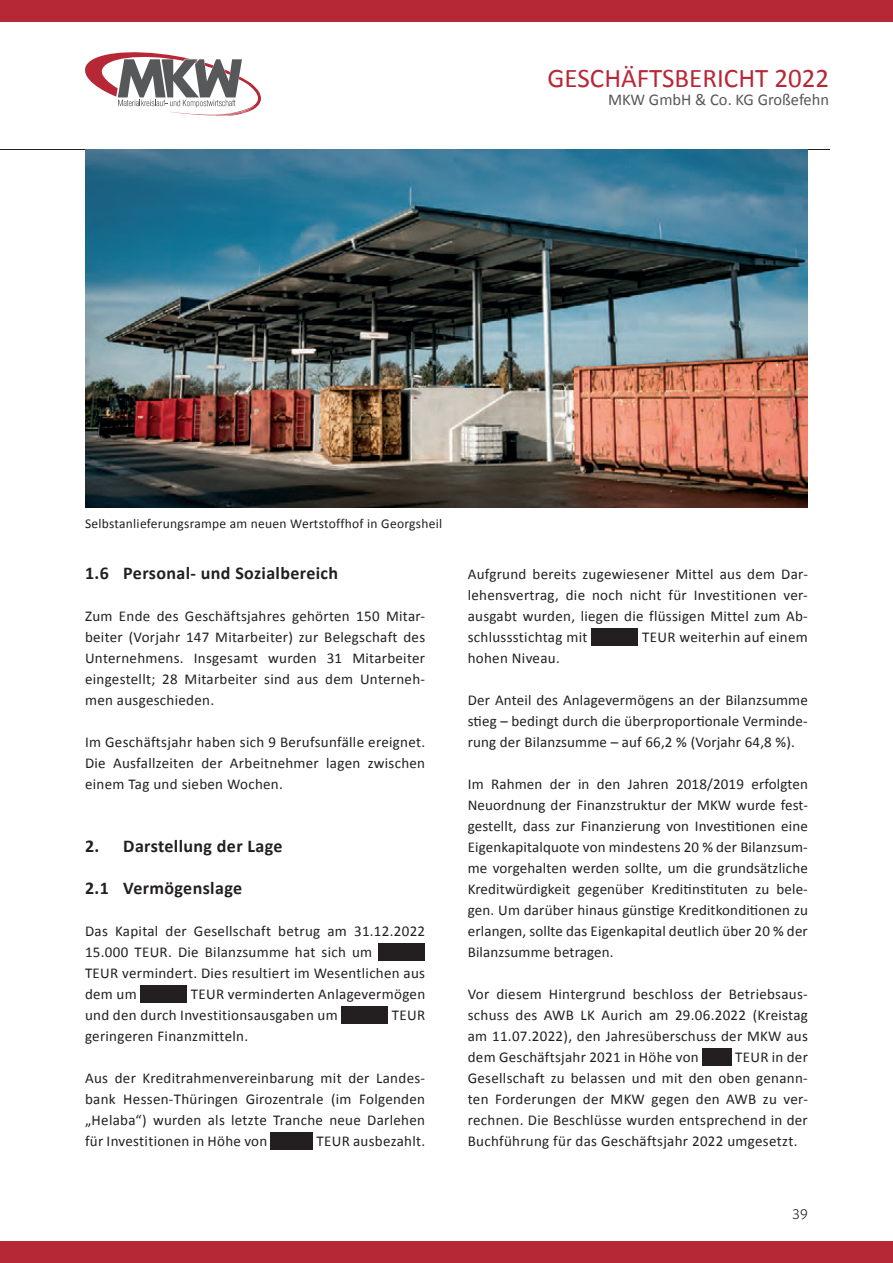
<style>
.page{position:relative;width:893px;height:1263px;background:#fff}
.page>*{position:absolute;margin:0;border:0;box-sizing:border-box;transform-origin:0 0}
.t1{font:27px "Calibri";color:#b72837}
.t2{font:700 18px "Calibri";letter-spacing:.02em;color:#231f20}
.t3{font:16.5px "Calibri";color:#57585a}
.t4{font:15px/21px "Calibri";letter-spacing:.02em;color:#231f20;text-align:justify}
.t5{font:300 15px "Today SB";color:#231f20}
.t6{font:13.5px "Calibri";letter-spacing:.02em;color:#231f20}
</style>
<div class="page">
<div style="left:0;top:0;width:893px;height:21px;background:#b72837"></div>
<div style="left:0;top:1242px;width:893px;height:21px;background:#b72837"></div>
<svg style="left:85px;top:52px;width:176px;height:64px"></svg>
<hr style="left:0;top:149px;width:829px;height:1px;background:#231f20">
<div style="left:378px;top:943px;width:47px;height:17px;background:#231f20"></div>
<div style="left:140px;top:985px;width:47px;height:17px;background:#231f20"></div>
<div style="left:341px;top:1006px;width:47px;height:17px;background:#231f20"></div>
<div style="left:271px;top:1132px;width:42px;height:17px;background:#231f20"></div>
<div style="left:591px;top:628px;width:47px;height:17px;background:#231f20"></div>
<div style="left:702px;top:1048px;width:30px;height:17px;background:#231f20"></div>
<img style="left:85px;top:150px;width:723px;height:357px">
<h1 class="t1" style="left:548px;top:61px;width:283px">GESCHÄFTSBERICHT 2022</h1>
<p class="t3" style="left:608px;top:89px;width:223px">MKW GmbH &amp; Co. KG Großefehn</p>
<p class="t6" style="left:85px;top:515px;width:359px">Selbstanlieferungsrampe am neuen Wertstoffhof in Georgsheil</p>
<p class="t2" style="left:85px;top:562px;width:255px">1.6 Personal- und Sozialbereich</p>
<p class="t4" style="left:85px;top:606px;width:342px">Zum Ende des Geschäftsjahres gehörten 150 Mitar&shy;beiter (Vorjahr 147 Mitarbeiter) zur Belegschaft des Unternehmens. Insgesamt wurden 31 Mitarbeiter eingestellt; 28 Mitarbeiter sind aus dem Unterneh&shy;men ausgeschieden.</p>
<p class="t4" style="left:85px;top:732px;width:342px">Im Geschäftsjahr haben sich 9 Berufsunfälle ereignet.<br>Die Ausfallzeiten der Arbeitnehmer lagen zwischen einem Tag und sieben Wochen.</p>
<p class="t2" style="left:85px;top:835px;width:199px">2. Darstellung der Lage</p>
<p class="t2" style="left:85px;top:877px;width:159px">2.1 Vermögenslage</p>
<p class="t4" style="left:85px;top:921px;width:342px;text-align:left">Das Kapital der Gesellschaft betrug am 31.12.2022<br>15.000 TEUR. Die Bilanzsumme hat sich um<br>TEUR vermindert. Dies resultiert im Wesentlichen aus dem um</p>
<p class="t4" style="left:85px;top:984px;width:342px;text-indent:106px">TEUR verminderten Anlagevermögen und den durch Investitionsausgaben um</p>
<p class="t4" style="left:392px;top:1005px;width:35px">TEUR</p>
<p class="t4" style="left:85px;top:1026px;width:165px">geringeren Finanzmitteln.</p>
<p class="t4" style="left:85px;top:1068px;width:342px">Aus der Kreditrahmenvereinbarung mit der Landes&shy;bank Hessen-Thüringen Girozentrale (im Folgenden „Helaba“) wurden als letzte Tranche neue Darlehen für Investitionen in Höhe von</p>
<p class="t4" style="left:316px;top:1131px;width:110px">TEUR ausbezahlt.</p>
<p class="t4" style="left:468px;top:564px;width:342px">Aufgrund bereits zugewiesener Mittel aus dem Dar&shy;lehensvertrag, die noch nicht für Investitionen ver&shy;ausgabt wurden, liegen die flüssigen Mittel zum Ab&shy;schlussstichtag mit</p>
<p class="t4" style="left:642px;top:627px;width:167px">TEUR weiterhin auf einem</p>
<p class="t4" style="left:468px;top:648px;width:94px">hohen Niveau.</p>
<p class="t4" style="left:468px;top:690px;width:342px">Der Anteil des Anlagevermögens an der Bilanzsumme stieg – bedingt durch die überproportionale Verminde&shy;rung der Bilanzsumme – auf 66,2 % (Vorjahr 64,8 %).</p>
<p class="t4" style="left:468px;top:774px;width:342px">Im Rahmen der in den Jahren 2018/2019 erfolgten Neuordnung der Finanzstruktur der MKW wurde fest&shy;gestellt, dass zur Finanzierung von Investitionen eine Eigenkapitalquote von mindestens 20 % der Bilanzsum&shy;me vorgehalten werden sollte, um die grundsätzliche Kreditwürdigkeit gegenüber Kreditinstituten zu bele&shy;gen. Um darüber hinaus günstige Kreditkonditionen zu erlangen, sollte das Eigenkapital deutlich über 20 % der Bilanzsumme betragen.</p>
<p class="t4" style="left:468px;top:984px;width:342px">Vor diesem Hintergrund beschloss der Betriebsaus&shy;schuss des AWB LK Aurich am 29.06.2022 (Kreistag am 11.07.2022), den Jahresüberschuss der MKW aus dem Geschäftsjahr 2021 in Höhe von</p>
<p class="t4" style="left:468px;top:1047px;width:342px;text-indent:267px">TEUR in der Gesellschaft zu belassen und mit den oben genann&shy;ten Forderungen der MKW gegen den AWB zu ver&shy;rechnen. Die Beschlüsse wurden entsprechend in der Buchführung für das Geschäftsjahr 2022 umgesetzt.</p>
<p class="t5" style="left:792px;top:1206px;width:17px">39</p>
</div>
